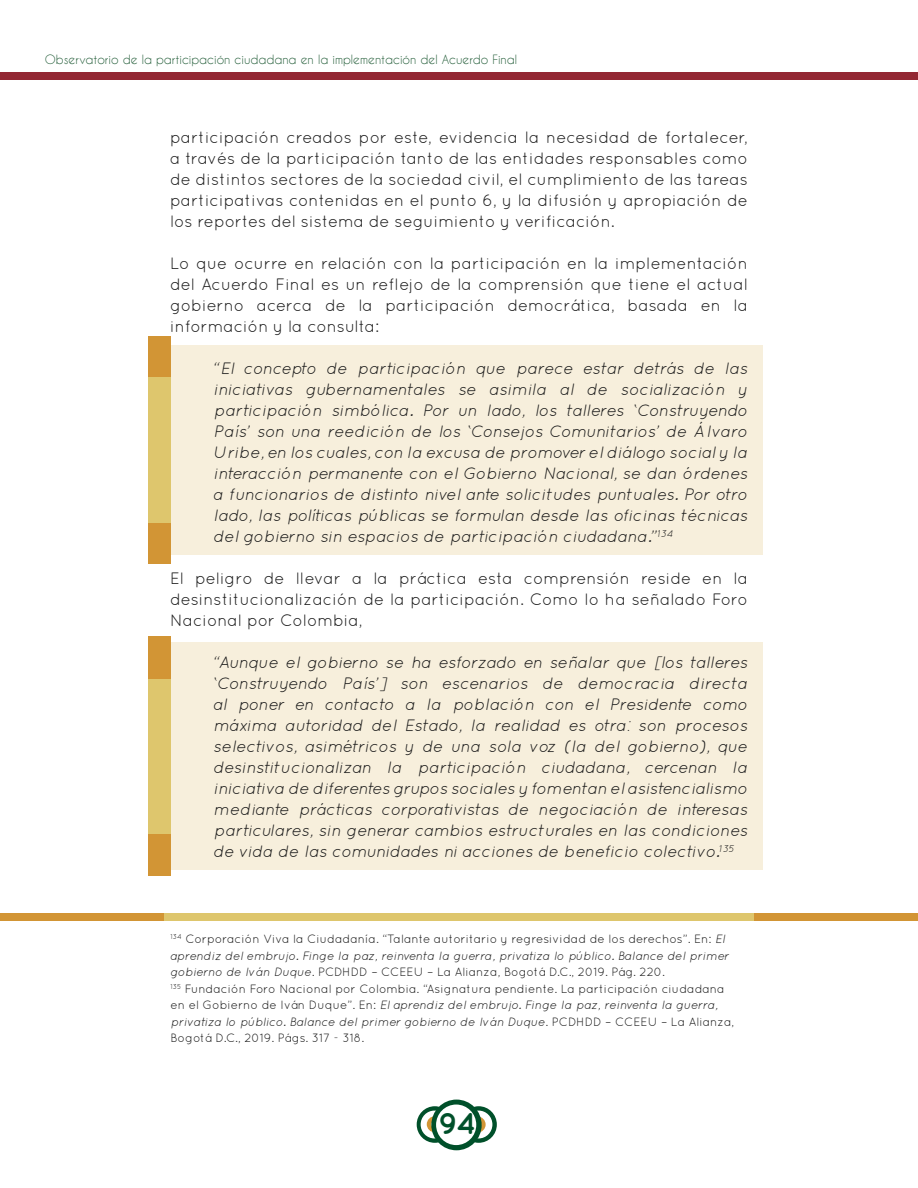
<style>
.page{position:relative;width:918px;height:1188px;background:#fff}
.page>*{position:absolute;margin:0;border:0;box-sizing:border-box;transform-origin:0 0}
.t1{font:700 30px "Quicksand";color:#00502a}
.t2{font:italic 16.5px/21px "Quicksand";color:#1a1a1a;text-align:justify}
.t3{font:16.5px/21px "Quicksand";color:#1a1a1a;text-align:justify}
.t4{font:12px/16.5px "Quicksand";color:#1a1a1a}
.t5{font:12px "Caviar Dreams";color:#205b36}
.s1{font-style:italic}
</style>
<div class="page">
<div style="left:0;top:72px;width:918px;height:8px;background:#932733"></div>
<svg style="left:461px;top:1106px;width:36px;height:37px"></svg>
<div style="left:465px;top:1111px;width:27px;height:27px;background:#fff;border-radius:50%"></div>
<svg style="left:481px;top:1117px;width:5px;height:15px"></svg>
<svg style="left:417px;top:1106px;width:36px;height:37px"></svg>
<div style="left:421px;top:1111px;width:27px;height:27px;background:#fff;border-radius:50%"></div>
<svg style="left:427px;top:1116px;width:6px;height:16px"></svg>
<svg style="left:431px;top:1100px;width:51px;height:50px"></svg>
<div style="left:436px;top:1105px;width:40px;height:40px;background:#fff;border-radius:50%"></div>
<div style="left:162px;top:345px;width:601px;height:210px;background:#f7efdc"></div>
<div style="left:161px;top:643px;width:601px;height:227px;background:#f7efdc"></div>
<div style="left:149px;top:336px;width:22px;height:227px;background:#d29535"></div>
<div style="left:149px;top:377px;width:22px;height:146px;background:#dec66d"></div>
<div style="left:148px;top:636px;width:23px;height:240px;background:#d29535"></div>
<div style="left:148px;top:679px;width:23px;height:154px;background:#dec66d"></div>
<div style="left:0;top:914px;width:918px;height:7px;background:#d29535"></div>
<div style="left:164px;top:914px;width:590px;height:7px;background:#dec66d"></div>
<p class="t5" style="left:45px;top:52px;width:474px">Observatorio de la participación ciudadana en la implementación del Acuerdo Final</p>
<p class="t3" style="left:170px;top:127px;width:579px">participación creados por este, evidencia la necesidad de fortalecer, a través de la participación tanto de las entidades responsables como de distintos sectores de la sociedad civil, el cumplimiento de las tareas participativas contenidas en el punto 6, y la difusión y apropiación de los reportes del sistema de seguimiento y verificación.</p>
<p class="t3" style="left:170px;top:253px;width:579px">Lo que ocurre en relación con la participación en la implementación del Acuerdo Final es un reflejo de la comprensión que tiene el actual gobierno acerca de la participación democrática, basada en la información y la consulta:</p>
<p class="t2" style="left:214px;top:358px;width:536px">“El concepto de participación que parece estar detrás de las iniciativas gubernamentales se asimila al de socialización y participación simbólica. Por un lado, los talleres ‘Construyendo País’ son una reedición de los ‘Consejos Comunitarios’ de Álvaro Uribe, en los cuales, con la excusa de promover el diálogo social y la interacción permanente con el Gobierno Nacional, se dan órdenes a funcionarios de distinto nivel ante solicitudes puntuales. Por otro lado, las políticas públicas se formulan desde las oficinas técnicas del gobierno sin espacios de participación ciudadana.”<sup>134</sup></p>
<p class="t3" style="left:170px;top:568px;width:579px">El peligro de llevar a la práctica esta comprensión reside en la desinstitucionalización de la participación. Como lo ha señalado Foro Nacional por Colombia,</p>
<p class="t2" style="left:214px;top:652px;width:536px">“Aunque el gobierno se ha esforzado en señalar que [los talleres ‘Construyendo País’] son escenarios de democracia directa al poner en contacto a la población con el Presidente como máxima autoridad del Estado, la realidad es otra: son procesos selectivos, asimétricos y de una sola voz (la del gobierno), que desinstitucionalizan la participación ciudadana, cercenan la iniciativa de diferentes grupos sociales y fomentan el asistencialismo mediante prácticas corporativistas de negociación de interesas particulares, sin generar cambios estructurales en las condiciones de vida de las comunidades ni acciones de beneficio colectivo.<sup>135</sup></p>
<p class="t4" style="left:171px;top:931px;width:565px"><sup>134</sup> Corporación Viva la Ciudadanía. “Talante autoritario y regresividad de los derechos”. En: <span class="s1">El aprendiz del embrujo. Finge la paz, reinventa la guerra, privatiza lo público. Balance del primer gobierno de Iván Duque</span>. PCDHDD – CCEEU – La Alianza, Bogotá D.C., 2019. Pág. 220.<br><sup>135</sup> Fundación Foro Nacional por Colombia. “Asignatura pendiente. La participación ciudadana en el Gobierno de Iván Duque”. En: <span class="s1">El aprendiz del embrujo. Finge la paz, reinventa la guerra, privatiza lo público. Balance del primer gobierno de Iván Duque</span>. PCDHDD – CCEEU – La Alianza, Bogotá D.C., 2019. Págs. 317 - 318.</p>
<h1 class="t1" style="left:438px;top:1105px;width:39px">94</h1>
</div>
